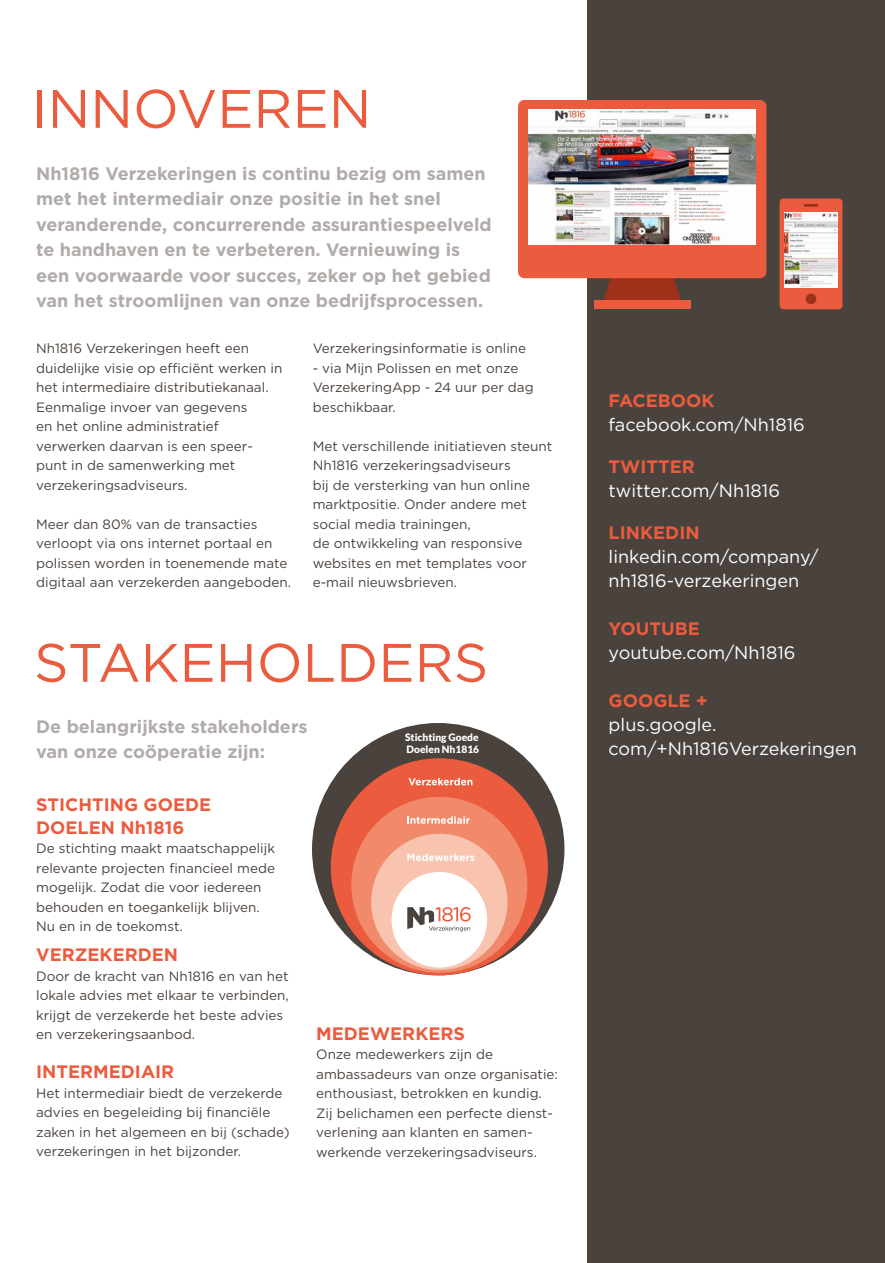
<style>
.page{position:relative;width:885px;height:1263px;background:#fff}
.page>*{position:absolute;margin:0;border:0;box-sizing:border-box;transform-origin:0 0}
.t1{font:54px "Gotham";color:#eb5c3f}
.t2{font:700 18px/25.5px "Gotham";color:#b1aba9}
.t3{font:18px/24px "Gotham";color:#fff}
.t4{font:700 18px/22.5px "Gotham";color:#eb5c3f}
.t5{font:13.5px/19.5px "Gotham";color:#4a423d}
.t6{font:900 10.2px/12.1px "Lato";color:#fff}
</style>
<div class="page">
<div style="left:587px;top:0;width:297px;height:1263px;background:#4a423d"></div>
<svg style="left:601px;top:278px;width:81px;height:22px;background:#94321e"></svg>
<div style="left:594px;top:300px;width:96px;height:9px;background:#eb5c3f"></div>
<div style="left:518px;top:100px;width:248px;height:178px;background:#eb5c3f;border-radius:6px"></div>
<img style="left:528px;top:109px;width:227px;height:136px">
<div style="left:779px;top:198px;width:63px;height:111px;background:#eb5c3f;border-radius:4px"></div>
<hr style="left:803px;top:204px;width:15px;height:3px;background:#9f301a">
<div style="left:805px;top:294px;width:11px;height:10px;background:#9f301a;border-radius:50%"></div>
<img style="left:784px;top:212px;width:53px;height:75px">
<div style="left:312px;top:723px;width:252px;height:252px;background:#4a423d;border-radius:50%"></div>
<div style="left:331px;top:758px;width:217px;height:217px;background:#eb5c3f;border-radius:50%"></div>
<div style="left:351px;top:797px;width:176px;height:176px;background:#f18a6b;border-radius:50%"></div>
<div style="left:371px;top:834px;width:136px;height:136px;background:#f9c4af;border-radius:50%"></div>
<div style="left:391px;top:872px;width:96px;height:95px;background:#fff;border-radius:50%"></div>
<svg style="left:407px;top:907px;width:63px;height:24px"></svg>
<svg style="left:408px;top:778px;width:64px;height:7px"></svg>
<svg style="left:407px;top:816px;width:62px;height:8px"></svg>
<svg style="left:407px;top:853px;width:67px;height:8px"></svg>
<h1 class="t1" style="left:32px;top:74px;width:341px">INNOVEREN</h1>
<p class="t2" style="left:36px;top:161px;width:457px">N h1816 Verzekeringen is continu bezig om samen met het intermediair onze positie in het snel veranderende, concurrerende assurantiespeelveld te handhaven en te verbeteren. Vernieuwing is een voorwaarde voor succes, zeker op het gebied van het stroomlijnen van onze bedrijfsprocessen.</p>
<p class="t5" style="left:36px;top:338px;width:248px">Nh1816 Verzekeringen heeft een duidelijke visie op efficiënt werken in het intermediaire distributiekanaal.<br>Eenmalige invoer van gegevens<br>en het online administratief verwerken daarvan is een speer&shy;punt in de samenwerking met verzekeringsadviseurs.</p>
<p class="t5" style="left:36px;top:514px;width:256px">Meer dan 80% van de transacties verloopt via ons internet portaal en polissen worden in toenemende mate digitaal aan verzekerden aangeboden.</p>
<p class="t5" style="left:313px;top:338px;width:215px">Verzekeringsinformatie is online</p>
<p class="t5" style="left:313px;top:358px;width:222px">- via Mijn Polissen en met onze<br>VerzekeringApp - 24 uur per dag beschikbaar.</p>
<p class="t5" style="left:313px;top:436px;width:241px">Met verschillende initiatieven steunt<br>Nh1816 verzekeringsadviseurs<br>bij de versterking van hun online marktpositie. Onder andere met social media trainingen,<br>de ontwikkeling van responsive websites en met templates voor e-mail nieuwsbrieven.</p>
<h1 class="t1" style="left:34px;top:628px;width:71px">Stake</h1>
<h1 class="t1" style="left:216px;top:628px;width:80px">holders</h1>
<h2 class="t2" style="left:36px;top:714px;width:273px">De belangrijkste stakeholders van onze coöperatie zijn:</h2>
<p class="t6" style="left:405px;top:731px;width:76px">Stichting Goede<br>Doelen Nh1816</p>
<h2 class="t4" style="left:36px;top:794px;width:176px">Stichting Goede<br>Doelen Nh1816</h2>
<p class="t5" style="left:36px;top:838px;width:240px">De stichting maakt maatschappelijk relevante projecten financieel mede mogelijk. Zodat die voor iedereen behouden en toegankelijk blijven.<br>Nu en in de toekomst.</p>
<h2 class="t4" style="left:36px;top:944px;width:143px">Verzekerden</h2>
<p class="t5" style="left:36px;top:966px;width:254px">Door de kracht van Nh1816 en van het lokale advies met elkaar te verbinden, krijgt de verzekerde het beste advies en verzekeringsaanbod.</p>
<h2 class="t4" style="left:36px;top:1061px;width:140px">I ntermediair</h2>
<p class="t5" style="left:36px;top:1083px;width:255px">Het intermediair biedt de verzekerde advies en begeleiding bij financiële zaken in het algemeen en bij (schade) verzekeringen in het bijzonder.</p>
<h2 class="t4" style="left:316px;top:1022px;width:150px">M edewerkers</h2>
<p class="t5" style="left:316px;top:1044px;width:243px">Onze medewerkers zijn de ambassadeurs van onze organisatie: enthousiast, betrokken en kundig.<br>Zij belichamen een perfecte dienst&shy;verlening aan klanten en samen&shy;werkende verzekeringsadviseurs.</p>
<h2 class="t4" style="left:608px;top:390px;width:25px">FACEBOO</h2>
<h2 class="t4" style="left:701px;top:390px;width:15px">K</h2>
<h2 class="t3" style="left:608px;top:413px;width:198px">facebook.com/Nh1816</h2>
<h2 class="t4" style="left:608px;top:456px;width:14px">TWITTER</h2>
<h2 class="t3" style="left:608px;top:479px;width:173px">twitter.com/Nh1816</h2>
<h2 class="t4" style="left:608px;top:522px;width:92px">linkedin</h2>
<h2 class="t3" style="left:608px;top:545px;width:211px">linkedin.com/company/ nh1816-verzekeringen</h2>
<h2 class="t4" style="left:608px;top:618px;width:93px">Youtube</h2>
<h2 class="t3" style="left:608px;top:640px;width:188px">youtube.com/Nh1816</h2>
<h2 class="t4" style="left:608px;top:690px;width:100px">Google +</h2>
<h2 class="t3" style="left:608px;top:712px;width:249px">plus.google. com/+Nh1816Verzekeringen</h2>
</div>
